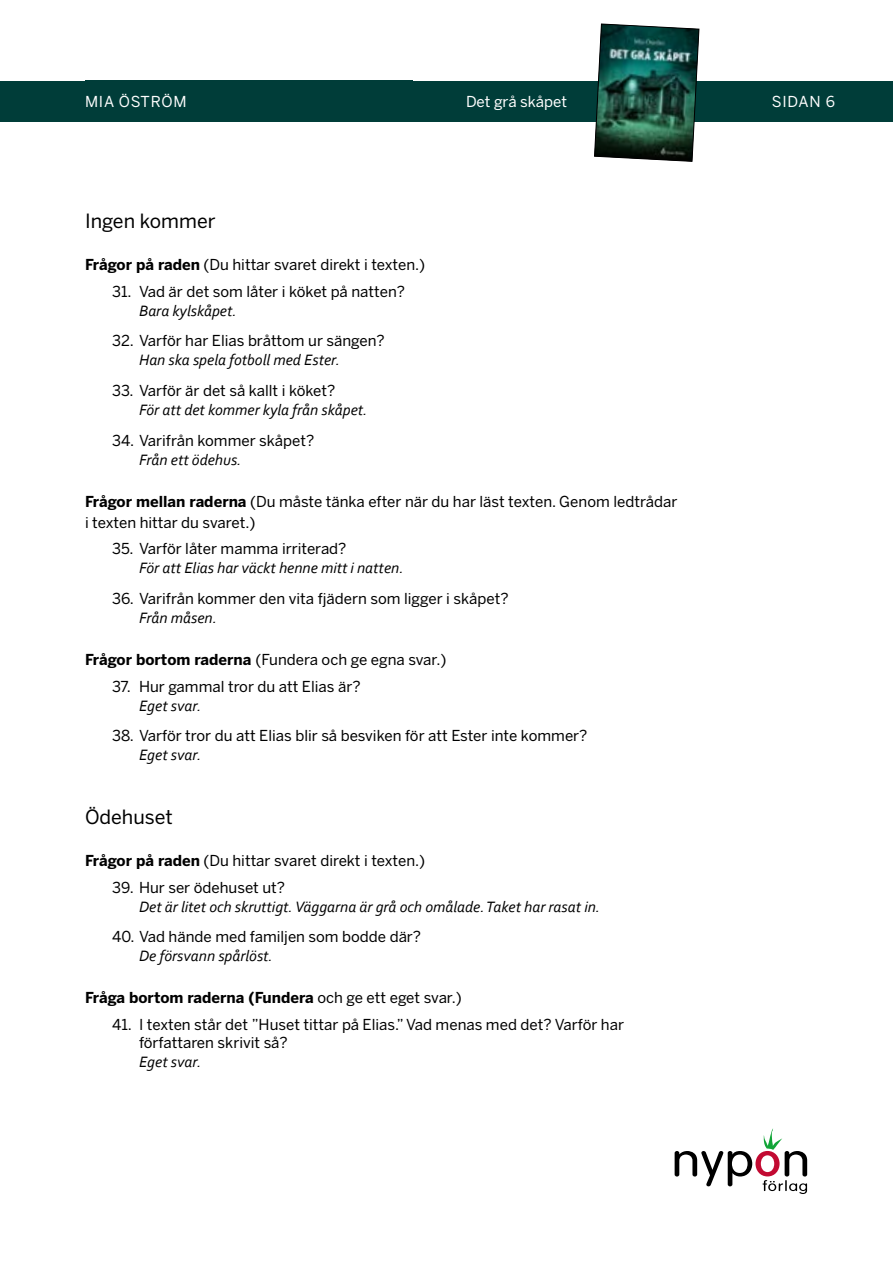
<style>
.page{position:relative;width:893px;height:1263px;background:#fff}
.page>*{position:absolute;margin:0;border:0;box-sizing:border-box;transform-origin:0 0}
.t1{font:19.5px "Benton Sans";color:#000}
.t2{font:italic 15.75px "Corbel";color:#000}
.t3{font:15px/21px "Benton Sans";color:#000}
.t4{font:700 15px "Benton Sans";color:#000}
.t5{font:15px "Benton Sans";letter-spacing:.01em;color:#fff}
.t6{font:15px "Benton Sans";letter-spacing:.05em;color:#fff}
.s1{font-weight:700}
.s2{font-weight:400}
</style>
<div class="page">
<div style="left:0;top:81px;width:893px;height:40px;background:#003d39"></div>
<div style="left:85px;top:80px;width:327px;height:41px;background:#003d39"></div>
<img style="left:594px;top:23px;width:105px;height:139px">
<svg style="left:675px;top:1128px;width:132px;height:66px"></svg>
<p class="t6" style="left:85px;top:92px;width:103px">MIA ÖSTRÖM</p>
<p class="t5" style="left:466px;top:92px;width:103px">Det grå skåpet</p>
<p class="t5" style="left:772px;top:92px;width:65px">SIDAN 6</p>
<h1 class="t1" style="left:85px;top:209px;width:132px">Ingen kommer</h1>
<p class="t3" style="left:85px;top:254px;width:342px"><span class="s1">Frågor på raden</span> (Du hittar svaret direkt i texten.)</p>
<p class="t3" style="left:112px;top:281px;width:295px">31. Vad är det som låter i köket på natten?</p>
<p class="t2" style="left:139px;top:301px;width:99px">Bara kylskåpet.</p>
<p class="t3" style="left:112px;top:330px;width:274px">32. Varför har Elias bråttom ur sängen?</p>
<p class="t2" style="left:139px;top:350px;width:202px">Han ska spela fotboll med Ester.</p>
<p class="t3" style="left:112px;top:380px;width:225px">33. Varför är det så kallt i köket?</p>
<p class="t2" style="left:139px;top:400px;width:230px">För att det kommer kyla från skåpet.</p>
<p class="t3" style="left:112px;top:430px;width:204px">34. Varifrån kommer skåpet?</p>
<p class="t2" style="left:139px;top:450px;width:104px">Från ett ödehus.</p>
<p class="t3" style="left:85px;top:491px;width:594px"><span class="s1">Frågor mellan raderna</span> (Du måste tänka efter när du har läst texten. Genom ledtrådar i texten hittar du svaret.)</p>
<p class="t3" style="left:112px;top:538px;width:236px">35. Varför låter mamma irriterad?</p>
<p class="t2" style="left:139px;top:558px;width:266px">För att Elias har väckt henne mitt i natten.</p>
<p class="t3" style="left:112px;top:588px;width:398px">36. Varifrån kommer den vita fjädern som ligger i skåpet?</p>
<p class="t2" style="left:139px;top:608px;width:79px">Från måsen.</p>
<p class="t3" style="left:85px;top:649px;width:363px"><span class="s1">Frågor bortom raderna</span> (Fundera och ge egna svar.)</p>
<p class="t3" style="left:112px;top:676px;width:250px">37. Hur gammal tror du att Elias är?</p>
<p class="t2" style="left:139px;top:696px;width:64px">Eget svar.</p>
<p class="t3" style="left:112px;top:725px;width:477px">38. Varför tror du att Elias blir så besviken för att Ester inte kommer?</p>
<p class="t2" style="left:139px;top:745px;width:64px">Eget svar.</p>
<h1 class="t1" style="left:85px;top:805px;width:89px">Ödehuset</h1>
<p class="t3" style="left:85px;top:850px;width:342px"><span class="s1">Frågor på raden</span> (Du hittar svaret direkt i texten.)</p>
<p class="t3" style="left:112px;top:877px;width:175px">39. Hur ser ödehuset ut?</p>
<p class="t2" style="left:139px;top:896px;width:462px">Det är litet och skruttigt. Väggarna är grå och omålade. Taket har rasat in.</p>
<p class="t3" style="left:112px;top:926px;width:311px">40. Vad hände med familjen som bodde där?</p>
<p class="t2" style="left:139px;top:946px;width:135px">De försvann spårlöst.</p>
<p class="t4" style="left:85px;top:988px;width:378px">Fråga bortom raderna (Fundera <span class="s2">och ge ett eget svar.)</span></p>
<p class="t3" style="left:139px;top:1015px;width:486px;line-height:18px;text-indent:-27px">41. I texten står det ”Huset tittar på Elias.” Vad menas med det? Varför har författaren skrivit så?</p>
<p class="t2" style="left:139px;top:1052px;width:64px">Eget svar.</p>
</div>
